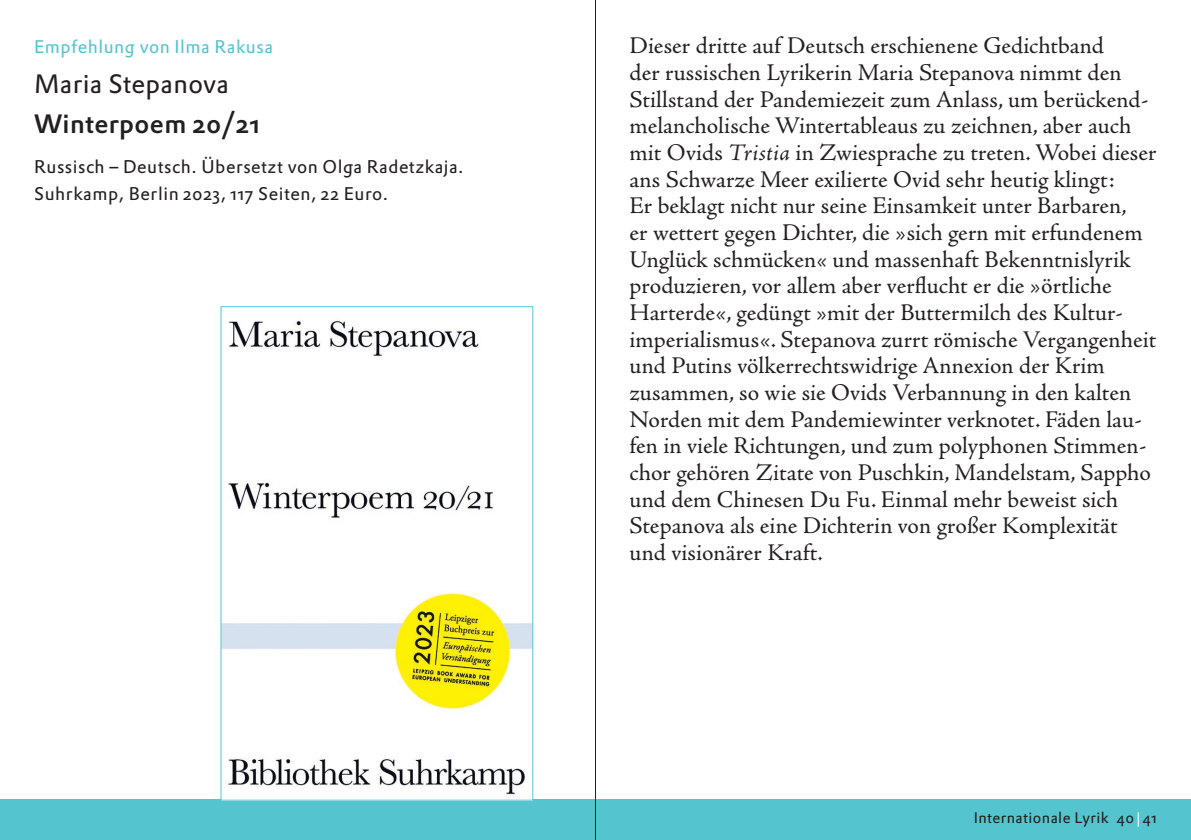
<style>
.page{position:relative;width:1191px;height:840px;background:#fff}
.page>*{position:absolute;margin:0;border:0;box-sizing:border-box;transform-origin:0 0}
.t1{font:26px "DTL Prokyon ST Medium";letter-spacing:.015em;color:#231f20}
.t2{font:26px "DTL Prokyon ST";letter-spacing:.015em;color:#231f20}
.t3{font:24px/26.6px "Adobe Jenson Pro";letter-spacing:.005em;color:#231f20}
.t4{font:18px/26.6px "DTL Prokyon ST";letter-spacing:.03em;color:#231f20}
.t5{font:18px "DTL Prokyon ST";letter-spacing:.03em;color:#54c5cf}
.t6{font:15px "DTL Prokyon ST";letter-spacing:.03em;color:#231f20}
.s1{font-style:italic}
.s2{color:#fff}
</style>
<div class="page">
<div style="left:0;top:799px;width:1191px;height:40px;background:#54c5cf"></div>
<img style="left:223px;top:320px;width:308px;height:475px">
<div style="left:221px;top:306px;width:312px;height:494px;border:1px solid #54c5cf"></div>
<hr style="left:595px;top:0;width:1px;height:839px;background:#231f20">
<p class="t5" style="left:34px;top:35px;width:240px">Empfehlung von Ilma Rakusa</p>
<p class="t2" style="left:34px;top:67px;width:196px">Maria Stepanova</p>
<p class="t1" style="left:34px;top:107px;width:227px">Winterpoem 20/21</p>
<p class="t4" style="left:34px;top:153px;width:431px">Russisch – Deutsch. Übersetzt von Olga Radetzkaja.<br>Suhrkamp, Berlin 2023, 117 Seiten, 22 Euro.</p>
<p class="t3" style="left:629px;top:33px;width:528px">Dieser dritte auf Deutsch erschienene Gedichtband<br>der russischen Lyrikerin Maria Stepanova nimmt den Stillstand der Pandemiezeit zum Anlass, um berückend&shy;melancholische Wintertableaus zu zeichnen, aber auch mit Ovids <span class="s1">Tristia</span> in Zwiesprache zu treten. Wobei dieser ans Schwarze Meer exilierte Ovid sehr heutig klingt:<br>Er beklagt nicht nur seine Einsamkeit unter Barbaren,<br>er wettert gegen Dichter, die »sich gern mit erfundenem Unglück schmücken« und massenhaft Bekenntnislyrik produzieren, vor allem aber verflucht er die »örtliche Harterde«, gedüngt »mit der Buttermilch des Kultur&shy;imperialismus«. Stepanova zurrt römische Vergangenheit und Putins völkerrechtswidrige Annexion der Krim zusammen, so wie sie Ovids Verbannung in den kalten Norden mit dem Pandemiewinter verknotet. Fäden lau&shy;fen in viele Richtungen, und zum polyphonen Stimmen&shy;chor gehören Zitate von Puschkin, Mandelstam, Sappho und dem Chinesen Du Fu. Einmal mehr beweist sich Stepanova als eine Dichterin von großer Komplexität und visionärer Kraft.</p>
<p class="t6" style="left:973px;top:807px;width:185px">Internationale Lyrik 40<span class="s2">|</span>41</p>
</div>
